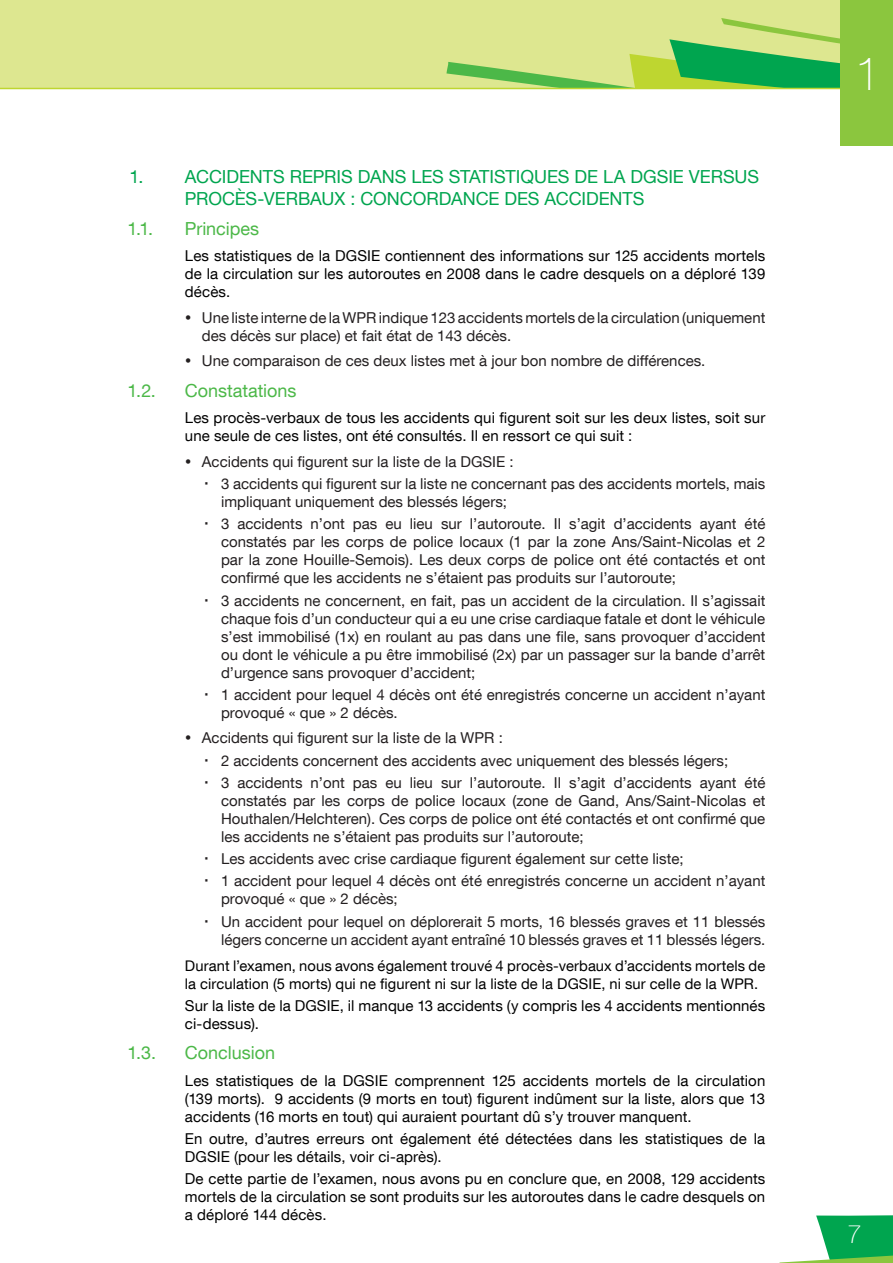
<style>
.page{position:relative;width:893px;height:1263px;background:#fff}
.page>*{position:absolute;margin:0;border:0;box-sizing:border-box;transform-origin:0 0}
.nummerboven{font:100 46.5px "Helvetica Neue LT Com";color:#fff}
.t1{font:100 25.5px "Helvetica Neue LT Com";color:#fff}
.Niveau1_nummering{font:18px/21.6px "Helvetica Neue LT Com";letter-spacing:-.005em;color:#00a54f}
.Niveau2_nummering{font:18px "Helvetica Neue LT Com";color:#4cb848}
.bullets_2{font:15px/18px "Helvetica Neue LT Com";color:#231f20}
.basistekst{font:15px/18px "Helvetica Neue LT Com";letter-spacing:.005em;color:#000;text-align:justify}
.bullets{font:15px/18px "Helvetica Neue LT Com";color:#231f20}
.basistekst-2{font:14.7px/18px "Helvetica Neue LT Com";letter-spacing:.005em;color:#000}
</style>
<div class="page">
<div style="left:0;top:0;width:893px;height:89px;background:#dde790"></div>
<svg style="left:446px;top:0;width:395px;height:88px"></svg>
<hr style="left:0;top:88px;width:893px;height:1px;background:#bed630">
<svg style="left:779px;top:1215px;width:114px;height:48px"></svg>
<div style="left:841px;top:0;width:52px;height:146px;background:#8bc63e"></div>
<p class="Niveau1_nummering" style="left:185px;top:165px;width:576px;text-indent:-55px">1. ACCIDENTS REPRIS DANS LES STATISTIQUES DE LA DGSIE VERSUS<br>PROCÈS-VERBAUX : CONCORDANCE DES ACCIDENTS</p>
<p class="Niveau2_nummering" style="left:128px;top:217px;width:27px">1.1.</p>
<p class="Niveau2_nummering" style="left:185px;top:217px;width:76px">Principes</p>
<p class="basistekst" style="left:185px;top:246px;width:582px">Les statistiques de la DGSIE contiennent des informations sur 125 accidents mortels de la circulation sur les autoroutes en 2008 dans le cadre desquels on a déploré 139 décès.</p>
<p class="bullets" style="left:202px;top:308px;width:565px">Une liste interne de la WPR indique 123 accidents mortels de la circulation (uniquement des décès sur place) et fait état de 143 décès.</p>
<p class="bullets" style="left:202px;top:352px;width:505px">Une comparaison de ces deux listes met à jour bon nombre de différences.</p>
<p class="Niveau2_nummering" style="left:128px;top:379px;width:30px">1.2.</p>
<p class="Niveau2_nummering" style="left:185px;top:379px;width:113px">Constatations</p>
<p class="basistekst" style="left:185px;top:408px;width:582px">Les procès-verbaux de tous les accidents qui figurent soit sur les deux listes, soit sur une seule de ces listes, ont été consultés. Il en ressort ce qui suit :</p>
<p class="bullets" style="left:202px;top:452px;width:313px">Accidents qui figurent sur la liste de la DGSIE :</p>
<p class="bullets_2" style="left:221px;top:474px;width:546px">3 accidents qui figurent sur la liste ne concernant pas des accidents mortels, mais impliquant uniquement des blessés légers;</p>
<p class="bullets_2" style="left:221px;top:515px;width:546px;text-align:justify">3 accidents n’ont pas eu lieu sur l’autoroute. Il s’agit d’accidents ayant été constatés par les corps de police locaux (1 par la zone Ans/Saint-Nicolas et 2 par la zone Houille-Semois). Les deux corps de police ont été contactés et ont confirmé que les accidents ne s’étaient pas produits sur l’autoroute;</p>
<p class="bullets_2" style="left:221px;top:591px;width:546px;text-align:justify">3 accidents ne concernent, en fait, pas un accident de la circulation. Il s’agissait chaque fois d’un conducteur qui a eu une crise cardiaque fatale et dont le véhicule s’est immobilisé (1x) en roulant au pas dans une file, sans provoquer d’accident ou dont le véhicule a pu être immobilisé (2x) par un passager sur la bande d’arrêt d’urgence sans provoquer d’accident;</p>
<p class="bullets_2" style="left:221px;top:685px;width:546px">1 accident pour lequel 4 décès ont été enregistrés concerne un accident n’ayant provoqué « que » 2 décès.</p>
<p class="bullets" style="left:202px;top:729px;width:302px">Accidents qui figurent sur la liste de la WPR :</p>
<p class="bullets_2" style="left:221px;top:751px;width:509px">2 accidents concernent des accidents avec uniquement des blessés légers;</p>
<p class="bullets_2" style="left:221px;top:773px;width:546px;text-align:justify">3 accidents n’ont pas eu lieu sur l’autoroute. Il s’agit d’accidents ayant été constatés par les corps de police locaux (zone de Gand, Ans/Saint-Nicolas et Houthalen/Helchteren). Ces corps de police ont été contactés et ont confirmé que les accidents ne s’étaient pas produits sur l’autoroute;</p>
<p class="bullets_2" style="left:221px;top:849px;width:464px">Les accidents avec crise cardiaque figurent également sur cette liste;</p>
<p class="bullets_2" style="left:221px;top:872px;width:546px">1 accident pour lequel 4 décès ont été enregistrés concerne un accident n’ayant provoqué « que » 2 décès;</p>
<p class="bullets_2" style="left:221px;top:912px;width:546px">Un accident pour lequel on déplorerait 5 morts, 16 blessés graves et 11 blessés légers concerne un accident ayant entraîné 10 blessés graves et 11 blessés légers.</p>
<p class="basistekst-2" style="left:185px;top:956px;width:582px">Durant l’examen, nous avons également trouvé 4 procès-verbaux d’accidents mortels de la circulation (5 morts) qui ne figurent ni sur la liste de la DGSIE, ni sur celle de la WPR.</p>
<p class="basistekst" style="left:185px;top:996px;width:582px">Sur la liste de la DGSIE, il manque 13 accidents (y compris les 4 accidents mentionnés ci-dessus).</p>
<p class="Niveau2_nummering" style="left:128px;top:1042px;width:30px">1.3.</p>
<p class="Niveau2_nummering" style="left:185px;top:1042px;width:92px">Conclusion</p>
<p class="basistekst" style="left:185px;top:1071px;width:582px">Les statistiques de la DGSIE comprennent 125 accidents mortels de la circulation (139 morts). 9 accidents (9 morts en tout) figurent indûment sur la liste, alors que 13 accidents (16 morts en tout) qui auraient pourtant dû s’y trouver manquent.</p>
<p class="basistekst" style="left:185px;top:1129px;width:582px">En outre, d’autres erreurs ont également été détectées dans les statistiques de la<br>DGSIE (pour les détails, voir ci-après).</p>
<p class="basistekst" style="left:185px;top:1169px;width:582px">De cette partie de l’examen, nous avons pu en conclure que, en 2008, 129 accidents mortels de la circulation se sont produits sur les autoroutes dans le cadre desquels on a déploré 144 décès.</p>
<p class="nummerboven" style="left:855px;top:45px;width:27px">1</p>
<h2 class="t1" style="left:847px;top:1218px;width:16px">7</h2>
</div>
